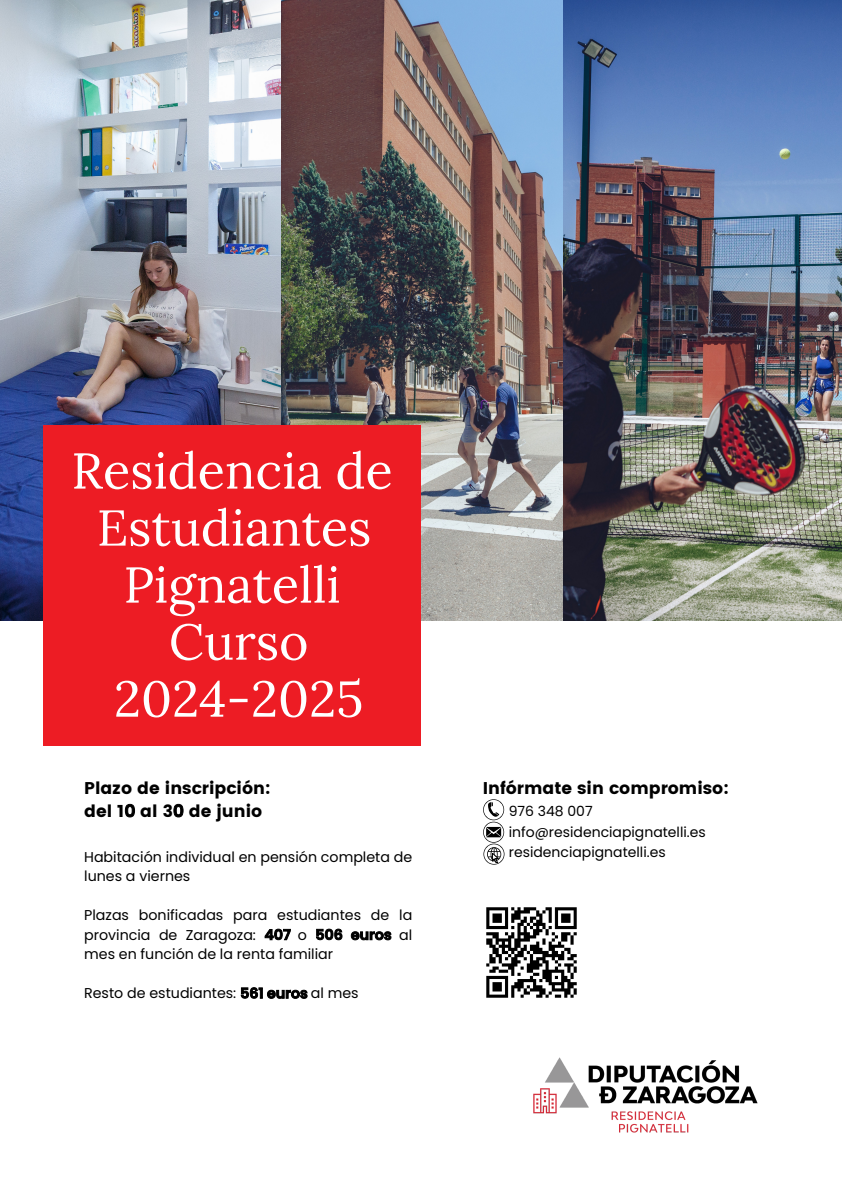
<style>
.page{position:relative;width:842px;height:1191px;background:#fff}
.page>*{position:absolute;margin:0;border:0;box-sizing:border-box;transform-origin:0 0}
.t1{font:50.3px/57px "Lora";color:#fff;text-align:center}
.t2{font:17px/23.2px "Poppins";color:#000}
.t3{font:14.2px/19.5px "Poppins";color:#000}
.t4{font:14px "Poppins";color:#000}
.s1{font-weight:600}
</style>
<div class="page">
<img style="left:0;top:0;width:842px;height:620px">
<div style="left:43px;top:425px;width:378px;height:320px;background:#ed1c24"></div>
<svg style="left:483px;top:799px;width:21px;height:65px"></svg>
<img style="left:533px;top:1057px;width:225px;height:76px">
<img style="left:486px;top:907px;width:91px;height:91px">
<p class="t1" style="left:71px;top:441px;width:323px">Residencia de<br>Estudiantes<br>Pignatelli<br>Curso<br>2024-2025</p>
<p class="t2" style="left:84px;top:776px;width:188px">Plazo de inscripción: del 1<span class="s1">0</span> al 3<span class="s1">0</span> de junio</p>
<p class="t3" style="left:84px;top:846px;width:330px">Habitación individual en pensión completa de lunes a viernes</p>
<p class="t3" style="left:84px;top:905px;width:330px;text-align:justify">Plazas bonificadas para estudiantes de la provincia de Zaragoza: <span class="s1">407</span> o <span class="s1">506 euros</span> al mes en función de la renta familiar</p>
<p class="t3" style="left:84px;top:983px;width:276px">Resto de estudiantes: <span class="s1">561 euros</span> al mes</p>
<p class="t2" style="left:483px;top:776px;width:248px">Infórmate sin compromiso:</p>
<p class="t4" style="left:509px;top:801px;width:85px">976 348 007</p>
<p class="t4" style="left:509px;top:821px;width:199px">info@residenciapignatelli.es</p>
<p class="t4" style="left:509px;top:842px;width:158px">residenciapignatelli.es</p>
</div>
